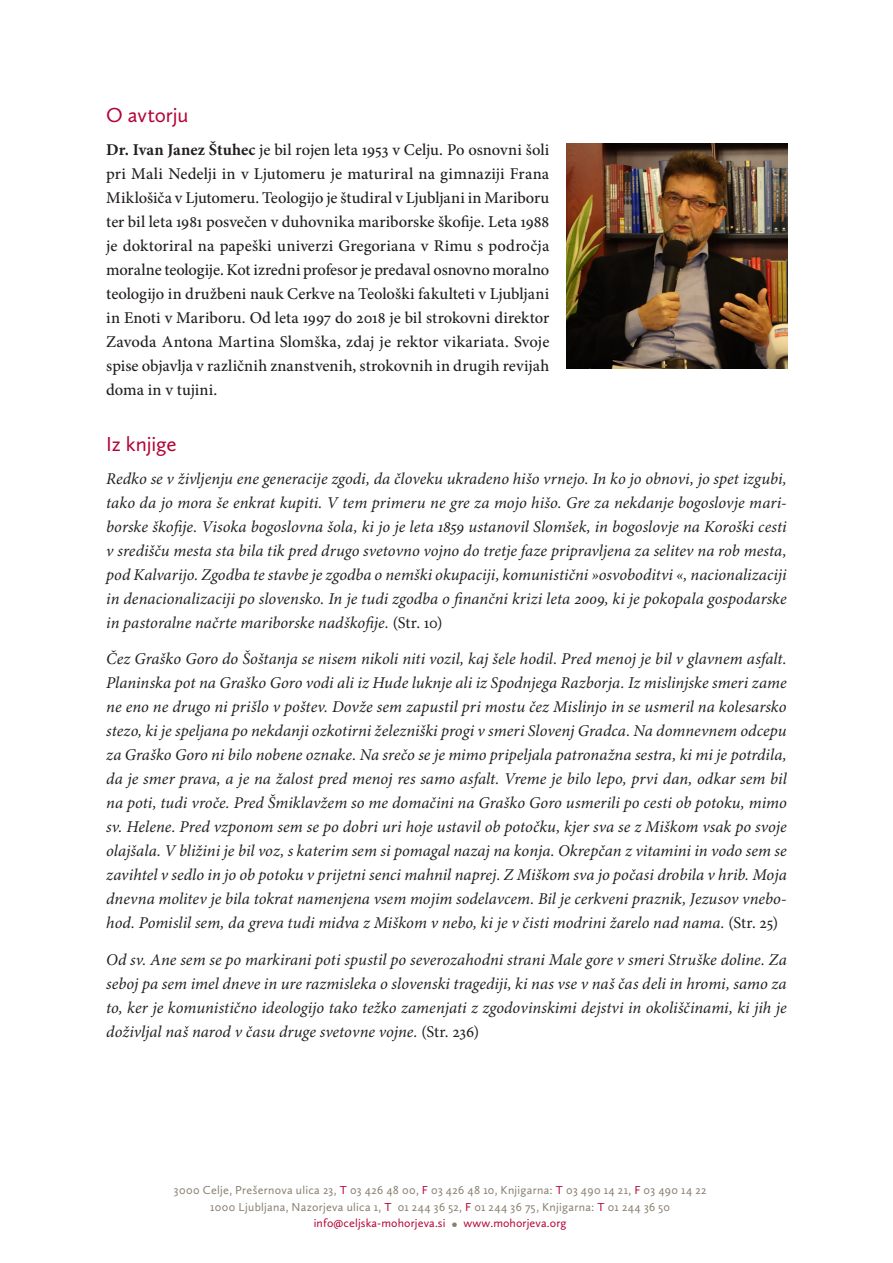
<style>
.page{position:relative;width:893px;height:1263px;background:#fff}
.page>*{position:absolute;margin:0;border:0;box-sizing:border-box;transform-origin:0 0}
.Glavni_naslov-rdec{font:21px "Calluna Sans";color:#b30437}
.Osnovno_besedilo{font:italic 16.5px/24px "Minion Pro";color:#231f20;text-align:justify}
.Osnovno_besedilo-2{font:500 16.5px/24px "Minion Pro";letter-spacing:.01em;color:#231f20;text-align:justify}
.Osnovno_besedilo-3{font:12px "Calluna Sans";letter-spacing:.03em;color:#887f6f}
.t1{font:12px "Calluna Sans";letter-spacing:.01em;color:#b30437}
.s1{font-weight:700}
.s2{font-style:normal}
.s3{color:#b30437}
.s4{font-size:16.5px;color:#887f6f}
</style>
<div class="page">
<img style="left:566px;top:143px;width:221px;height:225px">
<p class="Glavni_naslov-rdec" style="left:106px;top:102px;width:84px">O avtorju</p>
<p class="Osnovno_besedilo-2" style="left:106px;top:137px;width:445px"><span class="s1">Dr. Ivan Janez Štuhec</span> je bil rojen leta 1953 v Celju. Po osnovni šoli pri Mali Nedelji in v Ljutomeru je maturiral na gimnaziji Frana Miklošiča v Ljutomeru. Teologijo je študiral v Ljubljani in Mariboru ter bil leta 1981 posvečen v duhovnika mariborske škofije. Leta 1988 je doktoriral na papeški univerzi Gregoriana v Rimu s področja moralne teologije. Kot izredni profesor je predaval osnovno moralno teologijo in družbeni nauk Cerkve na Teološki fakulteti v Ljubljani in Enoti v Mariboru. Od leta 1997 do 2018 je bil strokovni direktor Zavoda Antona Martina Slomška, zdaj je rektor vikariata. Svoje spise objavlja v različnih znanstvenih, strokovnih in drugih revijah doma in v tujini.</p>
<p class="Glavni_naslov-rdec" style="left:106px;top:431px;width:72px">Iz knjige</p>
<p class="Osnovno_besedilo" style="left:106px;top:467px;width:682px">Redko se v življenju ene generacije zgodi, da človeku ukradeno hišo vrnejo. In ko jo obnovi, jo spet izgubi, tako da jo mora še enkrat kupiti. V tem primeru ne gre za mojo hišo. Gre za nekdanje bogoslovje mari&shy;borske škofije. Visoka bogoslovna šola, ki jo je leta 1859 ustanovil Slomšek, in bogoslovje na Koroški cesti v središču mesta sta bila tik pred drugo svetovno vojno do tretje faze pripravljena za selitev na rob mesta, pod Kalvarijo. Zgodba te stavbe je zgodba o nemški okupaciji, komunistični »osvoboditvi «, nacionalizaciji in denacionalizaciji po slovensko. In je tudi zgodba o finančni krizi leta 2009, ki je pokopala gospodarske in pastoralne načrte mariborske nadškofije. <span class="s2">(Str. 10)</span></p>
<p class="Osnovno_besedilo" style="left:106px;top:648px;width:682px">Čez Graško Goro do Šoštanja se nisem nikoli niti vozil, kaj šele hodil. Pred menoj je bil v glavnem asfalt.<br>Planinska pot na Graško Goro vodi ali iz Hude luknje ali iz Spodnjega Razborja. Iz mislinjske smeri zame ne eno ne drugo ni prišlo v poštev. Dovže sem zapustil pri mostu čez Mislinjo in se usmeril na kolesarsko stezo, ki je speljana po nekdanji ozkotirni železniški progi v smeri Slovenj Gradca. Na domnevnem odcepu za Graško Goro ni bilo nobene oznake. Na srečo se je mimo pripeljala patronažna sestra, ki mi je potrdila, da je smer prava, a je na žalost pred menoj res samo asfalt. Vreme je bilo lepo, prvi dan, odkar sem bil na poti, tudi vroče. Pred Šmiklavžem so me domačini na Graško Goro usmerili po cesti ob potoku, mimo sv. Helene. Pred vzponom sem se po dobri uri hoje ustavil ob potočku, kjer sva se z Miškom vsak po svoje olajšala. V bližini je bil voz, s katerim sem si pomagal nazaj na konja. Okrepčan z vitamini in vodo sem se zavihtel v sedlo in jo ob potoku v prijetni senci mahnil naprej. Z Miškom sva jo počasi drobila v hrib. Moja dnevna molitev je bila tokrat namenjena vsem mojim sodelavcem. Bil je cerkveni praznik, Jezusov vnebo&shy;hod. Pomislil sem, da greva tudi midva z Miškom v nebo, ki je v čisti modrini žarelo nad nama. <span class="s2">(Str. 25)</span></p>
<p class="Osnovno_besedilo" style="left:106px;top:948px;width:682px">Od sv. Ane sem se po markirani poti spustil po severozahodni strani Male gore v smeri Struške doline. Za seboj pa sem imel dneve in ure razmisleka o slovenski tragediji, ki nas vse v naš čas deli in hromi, samo za to, ker je komunistično ideologijo tako težko zamenjati z zgodovinskimi dejstvi in okoliščinami, ki jih je doživljal naš narod v času druge svetovne vojne. <span class="s2">(Str. 236)</span></p>
<p class="Osnovno_besedilo-3" style="left:174px;top:1183px;width:534px">3000 Celje, Prešernova ulica 23, <span class="s3">T</span> 03 426 48 00, <span class="s3">F</span> 03 426 48 10, Knjigarna: <span class="s3">T</span> 03 490 14 21, <span class="s3">F</span> 03 490 14 22</p>
<p class="Osnovno_besedilo-3" style="left:210px;top:1199px;width:461px">1000 Ljubljana, Nazorjeva ulica 1, <span class="s3">T</span> 01 244 36 52, <span class="s3">F</span> 01 244 36 75, Knjigarna: <span class="s3">T</span> 01 244 36 50</p>
<p class="t1" style="left:314px;top:1216px;width:254px">info@celjska-mohorjeva.si <span class="s4">•</span> www.mohorjeva.org</p>
</div>
